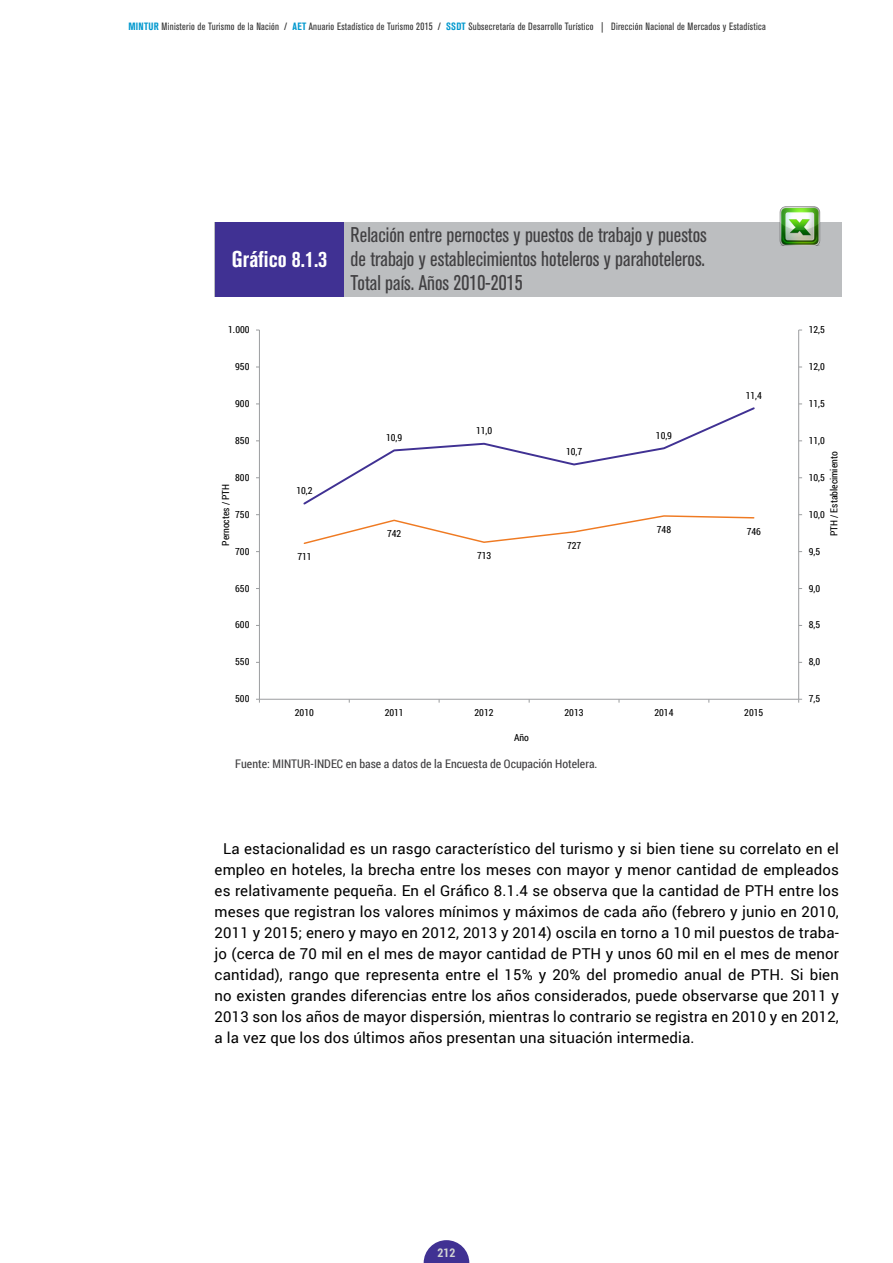
<style>
.page{position:relative;width:893px;height:1263px;background:#fff}
.page>*{position:absolute;margin:0;border:0;box-sizing:border-box;transform-origin:0 0}
.t1{font:700 condensed 22.65px "Akzidenz Grotesk BQ";color:#fff}
.t2{font:condensed 21.15px/24.2px "Akzidenz Grotesk BQ";color:#414042;text-align:justify}
.t3{font:15px/21px "Roboto";letter-spacing:.01em;color:#000;text-align:justify}
.t4{font:700 12px "Roboto Condensed";color:#d1d3d4}
.t5{font:11.85px "Roboto Condensed";color:#414042}
.t6{font:condensed 10.5px "Akzidenz Grotesk BQ";letter-spacing:.025em;color:#333}
.t7{font:9.75px "Roboto Condensed";letter-spacing:-.005em;color:#000}
.s1{font-weight:700;color:#0098ce}
</style>
<div class="page">
<svg style="left:424px;top:1240px;width:45px;height:23px"></svg>
<hr style="left:798px;top:330px;width:1px;height:369px;background:#9b9d9f">
<hr style="left:259px;top:330px;width:1px;height:369px;background:#9b9d9f">
<hr style="left:259px;top:699px;width:540px;height:1px;background:#9b9d9f">
<svg style="left:303px;top:515px;width:452px;height:29px"></svg>
<svg style="left:303px;top:407px;width:452px;height:98px"></svg>
<div style="left:215px;top:222px;width:627px;height:75px;background:#bcbec0"></div>
<div style="left:215px;top:222px;width:129px;height:75px;background:#403193"></div>
<img style="left:779px;top:206px;width:42px;height:39px">
<p class="t6" style="left:128px;top:20px;width:639px"><span class="s1">MINTUR</span> Ministerio de Turismo de la Nación / <span class="s1">AET</span> Anuario Estadístico de Turismo 2015 / <span class="s1">SSDT</span> Subsecretaría de Desarrollo Turístico | Dirección Nacional de Mercados y Estadística</p>
<h1 class="t1" style="left:232px;top:246px;width:97px">Gráfico 8.1.3</h1>
<p class="t7" style="left:228px;top:323px;width:23px">1.000</p>
<p class="t7" style="left:235px;top:360px;width:16px">950</p>
<p class="t7" style="left:235px;top:397px;width:16px">900</p>
<p class="t7" style="left:235px;top:434px;width:16px">850</p>
<p class="t7" style="left:235px;top:470px;width:16px">800</p>
<p class="t7" style="left:219px;top:546px;width:64px;rotate:-90deg">Pernoctes / PTH</p>
<p class="t7" style="left:235px;top:507px;width:16px">750</p>
<p class="t7" style="left:235px;top:544px;width:16px">700</p>
<p class="t7" style="left:235px;top:581px;width:16px">650</p>
<p class="t7" style="left:235px;top:618px;width:16px">600</p>
<p class="t7" style="left:235px;top:655px;width:16px">550</p>
<p class="t7" style="left:235px;top:692px;width:16px">500</p>
<p class="t7" style="left:296px;top:484px;width:18px">10,2</p>
<p class="t7" style="left:297px;top:550px;width:16px">711</p>
<h2 class="t2" style="left:351px;top:223px;width:358px">Relación entre pernoctes y puestos de trabajo y puestos de trabajo y establecimientos hoteleros y parahoteleros.<br>Total país. Años 2010-2015</h2>
<p class="t7" style="left:386px;top:431px;width:18px">10,9</p>
<p class="t7" style="left:476px;top:424px;width:18px">11,0</p>
<p class="t7" style="left:566px;top:445px;width:18px">10,7</p>
<p class="t7" style="left:656px;top:428px;width:18px">10,9</p>
<p class="t7" style="left:746px;top:389px;width:18px">11,4</p>
<p class="t7" style="left:387px;top:527px;width:16px">742</p>
<p class="t7" style="left:477px;top:549px;width:16px">713</p>
<p class="t7" style="left:567px;top:539px;width:16px">727</p>
<p class="t7" style="left:657px;top:523px;width:16px">748</p>
<p class="t7" style="left:747px;top:525px;width:16px">746</p>
<p class="t7" style="left:295px;top:706px;width:21px">2010</p>
<p class="t7" style="left:385px;top:706px;width:21px">2011</p>
<p class="t7" style="left:475px;top:706px;width:21px">2012</p>
<p class="t7" style="left:564px;top:706px;width:21px">2013</p>
<p class="t7" style="left:654px;top:706px;width:21px">2014</p>
<p class="t7" style="left:744px;top:706px;width:21px">2015</p>
<p class="t7" style="left:514px;top:731px;width:16px">Año</p>
<p class="t5" style="left:235px;top:755px;width:364px">Fuente: MINTUR-INDEC en base a datos de la Encuesta de Ocupación Hotelera.</p>
<p class="t7" style="left:809px;top:323px;width:18px">12,5</p>
<p class="t7" style="left:809px;top:360px;width:18px">12,0</p>
<p class="t7" style="left:809px;top:397px;width:18px">11,5</p>
<p class="t7" style="left:809px;top:434px;width:18px">11,0</p>
<p class="t7" style="left:827px;top:536px;width:86px;rotate:-90deg">PTH / Establecimiento</p>
<p class="t7" style="left:809px;top:470px;width:18px">10,5</p>
<p class="t7" style="left:809px;top:507px;width:18px">10,0</p>
<p class="t7" style="left:809px;top:544px;width:13px">9,5</p>
<p class="t7" style="left:809px;top:581px;width:13px">9,0</p>
<p class="t7" style="left:809px;top:618px;width:13px">8,5</p>
<p class="t7" style="left:809px;top:655px;width:13px">8,0</p>
<p class="t7" style="left:809px;top:692px;width:13px">7,5</p>
<p class="t3" style="left:215px;top:837px;width:626px;text-indent:9px">La estacionalidad es un rasgo característico del turismo y si bien tiene su correlato en el empleo en hoteles, la brecha entre los meses con mayor y menor cantidad de empleados es relativamente pequeña. En el Gráfico 8.1.4 se observa que la cantidad de PTH entre los meses que registran los valores mínimos y máximos de cada año (febrero y junio en 2010, 2011 y 2015; enero y mayo en 2012, 2013 y 2014) oscila en torno a 10 mil puestos de traba&shy;jo (cerca de 70 mil en el mes de mayor cantidad de PTH y unos 60 mil en el mes de menor cantidad), rango que representa entre el 15% y 20% del promedio anual de PTH. Si bien no existen grandes diferencias entre los años considerados, puede observarse que 2011 y 2013 son los años de mayor dispersión, mientras lo contrario se registra en 2010 y en 2012, a la vez que los dos últimos años presentan una situación intermedia.</p>
<p class="t4" style="left:438px;top:1244px;width:19px">212</p>
</div>
